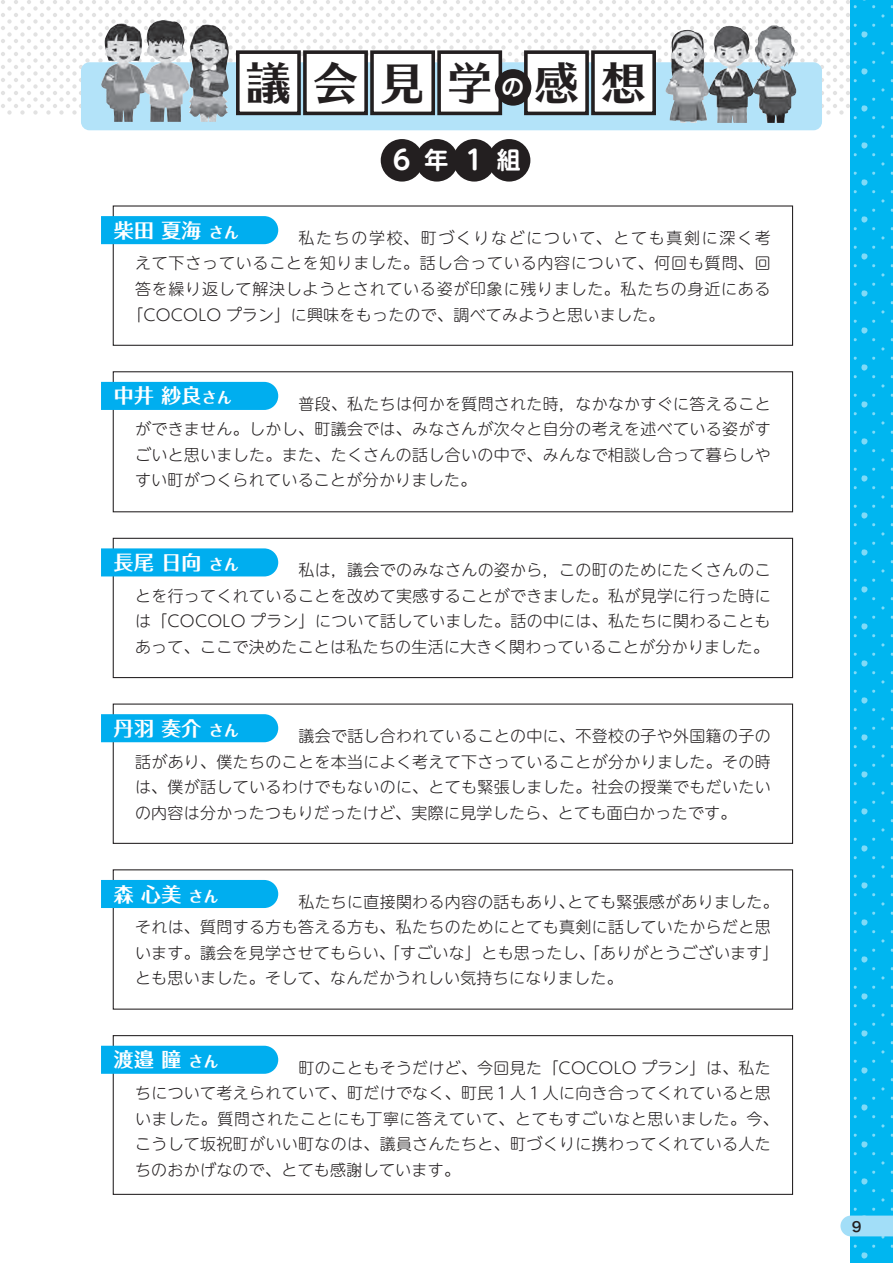
<style>
.page{position:relative;width:893px;height:1263px;background:#fff}
.page>*{position:absolute;margin:0;border:0;box-sizing:border-box;transform-origin:0 0}
.t1{font:44.7px "UD Typos 515 Std";letter-spacing:.505em;color:#231f20}
.t2{font:700 26.55px "UD Shin M Go Pro De";color:#fff}
.t3{font:700 19.95px "Folk Pro";letter-spacing:.02em;color:#fff}
.t4{font:300 15.9px/25.5px "UD Shin M Go Pro";letter-spacing:.025em;color:#231f20;text-align:justify}
.t5{font:300 15.9px "UD Shin M Go Pro";letter-spacing:.055em;color:#231f20}
.t6{font:300 15.9px "UD Shin M Go Pro";letter-spacing:.05em;color:#231f20}
.t7{font:300 15.9px "UD Shin M Go Pro";letter-spacing:.11em;color:#231f20}
.t8{font:13.8px "Hira Kaku Std W6";color:#231f20}
.s1{font-family:"Hira Kaku Std W6";font-size:23.85px;color:#fff}
.s2{font-size:23.85px}
.s3{font-size:14.85px}
</style>
<div class="page">
<svg style="left:1px;top:0;width:849px;height:115px"></svg>
<svg style="left:81px;top:62px;width:741px;height:68px;background:#a3c0cf"></svg>
<img style="left:748px;top:26px;width:23px;height:63px">
<img style="left:146px;top:20px;width:17px;height:34px">
<div style="left:238px;top:52px;width:61px;height:61px;background:#fff"></div>
<div style="left:236px;top:50px;width:65px;height:65px;border:4px solid #231f20"></div>
<div style="left:305px;top:52px;width:61px;height:61px;background:#fff"></div>
<div style="left:303px;top:50px;width:65px;height:65px;border:4px solid #231f20"></div>
<div style="left:372px;top:52px;width:61px;height:61px;background:#fff"></div>
<div style="left:370px;top:50px;width:65px;height:65px;border:4px solid #231f20"></div>
<div style="left:439px;top:52px;width:61px;height:61px;background:#fff"></div>
<div style="left:437px;top:50px;width:65px;height:65px;border:4px solid #231f20"></div>
<div style="left:526px;top:52px;width:61px;height:61px;background:#fff"></div>
<div style="left:524px;top:50px;width:65px;height:65px;border:4px solid #231f20"></div>
<div style="left:593px;top:52px;width:61px;height:61px;background:#fff"></div>
<div style="left:591px;top:50px;width:65px;height:65px;border:4px solid #231f20"></div>
<div style="left:495px;top:69px;width:36px;height:37px;background:#231f20;border-radius:50%"></div>
<div style="left:381px;top:139px;width:42px;height:43px;background:#231f20;border-radius:50%"></div>
<div style="left:453px;top:139px;width:42px;height:43px;background:#231f20;border-radius:50%"></div>
<div style="left:416px;top:139px;width:42px;height:43px;background:#231f20;border-radius:50%"></div>
<div style="left:488px;top:139px;width:42px;height:43px;background:#231f20;border-radius:50%"></div>
<div style="left:113px;top:205px;width:680px;height:141px;border:1px solid #231f20"></div>
<div style="left:101px;top:216px;width:177px;height:28px;background:#00aeef"></div>
<div style="left:113px;top:371px;width:680px;height:141px;border:1px solid #231f20"></div>
<div style="left:101px;top:382px;width:177px;height:28px;background:#00aeef"></div>
<div style="left:101px;top:880px;width:177px;height:28px;background:#00aeef"></div>
<div style="left:113px;top:703px;width:680px;height:141px;border:1px solid #231f20"></div>
<div style="left:101px;top:714px;width:177px;height:28px;background:#00aeef"></div>
<div style="left:113px;top:538px;width:680px;height:140px;border:1px solid #231f20"></div>
<div style="left:101px;top:548px;width:177px;height:28px;background:#00aeef"></div>
<div style="left:113px;top:1035px;width:680px;height:160px;border:1px solid #231f20"></div>
<div style="left:101px;top:1046px;width:177px;height:28px;background:#00aeef"></div>
<svg style="left:850px;top:0;width:43px;height:1263px;background:#06b7f0"></svg>
<svg style="left:840px;top:1215px;width:53px;height:21px"></svg>
<h1 class="t1" style="left:246px;top:45px;width:401px">議会見学<span class="s1">の</span>感想</h1>
<h2 class="t2" style="left:388px;top:139px;width:134px">６<span class="s2">年</span>１<span class="s2">組</span></h2>
<p class="t3" style="left:114px;top:213px;width:127px">柴田 夏海 <span class="s3">さん</span></p>
<p class="t7" style="left:298px;top:225px;width:474px">私たちの学校、町づくりなどについて、とても真剣に深く考</p>
<p class="t5" style="left:135px;top:251px;width:637px">えて下さっていることを知りました。話し合っている内容について、何回も質問、回</p>
<p class="t6" style="left:135px;top:276px;width:637px">答を繰り返して解決しようとされている姿が印象に残りました。私たちの身近にある</p>
<p class="t4" style="left:127px;top:301px;width:539px">「COCOLO プラン」に興味をもったので、調べてみようと思いました。</p>
<p class="t3" style="left:114px;top:379px;width:120px">中井 紗良<span class="s3">さん</span></p>
<p class="t4" style="left:135px;top:390px;width:637px;text-indent:163px">普段、私たちは何かを質問された時，なかなかすぐに答えることができません。しかし、町議会では、みなさんが次々と自分の考えを述べている姿がすごいと思いました。また、たくさんの話し合いの中で、みんなで相談し合って暮らしやすい町がつくられていることが分かりました。</p>
<p class="t3" style="left:114px;top:545px;width:127px">長尾 日向 <span class="s3">さん</span></p>
<p class="t4" style="left:135px;top:557px;width:637px;text-indent:163px">私は，議会でのみなさんの姿から，この町のためにたくさんのことを行ってくれていることを改めて実感することができました。私が見学に行った時には「COCOLO プラン」について話していました。話の中には、私たちに関わることもあって、ここで決めたことは私たちの生活に大きく関わっていることが分かりました。</p>
<p class="t3" style="left:114px;top:711px;width:127px">丹羽 奏介 <span class="s3">さん</span></p>
<p class="t4" style="left:135px;top:722px;width:637px;text-indent:163px">議会で話し合われていることの中に、不登校の子や外国籍の子の話があり、僕たちのことを本当によく考えて下さっていることが分かりました。その時は、僕が話しているわけでもないのに、とても緊張しました。社会の授業でもだいたいの内容は分かったつもりだったけど、実際に見学したら、とても面白かったです。</p>
<p class="t3" style="left:114px;top:877px;width:106px">森 心美 <span class="s3">さん</span></p>
<p class="t4" style="left:135px;top:888px;width:645px;text-align:left;text-indent:163px">私たちに直接関わる内容の話もあり、とても緊張感がありました。それは、質問する方も答える方も、私たちのためにとても真剣に話していたからだと思います。議会を見学させてもらい、「すごいな」とも思ったし、「ありがとうございます」とも思いました。そして、なんだかうれしい気持ちになりました。</p>
<p class="t3" style="left:114px;top:1043px;width:106px">渡邉 瞳 <span class="s3">さん</span></p>
<p class="t4" style="left:135px;top:1054px;width:645px;text-align:left;text-indent:163px">町のこともそうだけど、今回見た「COCOLO プラン」は、私たちについて考えられていて、町だけでなく、町民１人１人に向き合ってくれていると思いました。質問されたことにも丁寧に答えていて、とてもすごいなと思いました。今、こうして坂祝町がいい町なのは、議員さんたちと、町づくりに携わってくれている人たちのおかげなので、とても感謝しています。</p>
<p class="t8" style="left:852px;top:1216px;width:11px">9</p>
</div>
